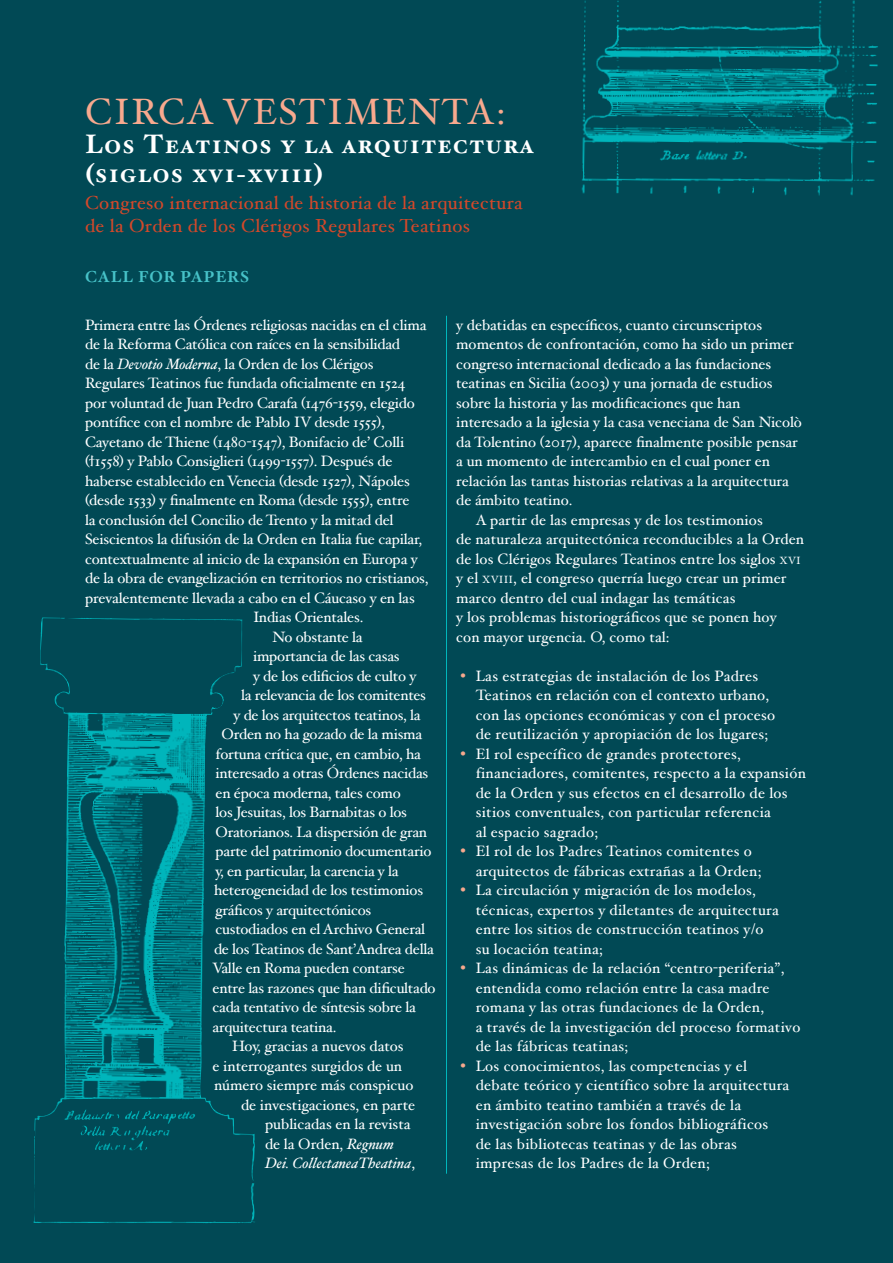
<style>
.page{position:relative;width:893px;height:1263px;background:#014955}
.page>*{position:absolute;margin:0;border:0;box-sizing:border-box;transform-origin:0 0}
.t1{font:36.6px "Hoefler Text";letter-spacing:.05em;color:#f8a98e}
.t2{font:26.7px "Hoefler Text Bold Small Caps";letter-spacing:.05em;color:#fff}
.t3{font:18.9px/22.6px "Hoefler Text";letter-spacing:.02em;color:#d3482a}
.t4{font:700 15.9px "Hoefler Text";letter-spacing:.05em;color:#47c2c8}
.Sangrado{font:15px/19.5px "Hoefler Text";color:#fff}
.Listado{font:15px/19.5px "Hoefler Text";letter-spacing:.02em;color:#fff}
.Cuertpo_de_texto{font:15px "Hoefler Text";letter-spacing:-.01em;color:#fff}
.Sangrado-2{font:italic 15px "Hoefler Text";color:#fff}
.s1{font-style:italic}
.s2{font-family:"Times New Roman"}
.s3{font-style:normal}
.s4{font-size:10.5px}
.s5{font-size:15.75px;color:#f8a98e}
</style>
<div class="page">
<img style="left:581px;top:0;width:297px;height:196px">
<img style="left:34px;top:637px;width:221px;height:553px">
<hr style="left:446px;top:316px;width:1px;height:858px;background:#00b6bc">
<p class="t1" style="left:85px;top:90px;width:422px">CIRCA VESTIMENTA:</p>
<p class="t2" style="left:85px;top:127px;width:450px">Los Teatinos y la arquitectura</p>
<p class="t2" style="left:85px;top:156px;width:240px">(siglos xvi-xviii)</p>
<p class="t3" style="left:85px;top:192px;width:439px">Congreso internacional de historia de la arquitectura de la Orden de los Clérigos Regulares Teatinos</p>
<p class="t4" style="left:85px;top:267px;width:166px">CALL FOR PAPERS</p>
<p class="Cuertpo_de_texto" style="left:85px;top:316px;width:343px">Primera entre las Órdenes religiosas nacidas en el clima</p>
<p class="Cuertpo_de_texto" style="left:85px;top:335px;width:317px">de la Reforma Católica con raíces en la sensibilidad</p>
<p class="Cuertpo_de_texto" style="left:85px;top:355px;width:290px">de la <span class="s1">Devotio Moderna</span>, la Orden de los Clérigos</p>
<p class="Cuertpo_de_texto" style="left:85px;top:374px;width:322px">Regulares Teatinos fue fundada oficialmente en 1524</p>
<p class="Cuertpo_de_texto" style="left:85px;top:394px;width:331px">por voluntad de Juan Pedro Carafa (1476-1559, elegido</p>
<p class="Cuertpo_de_texto" style="left:85px;top:413px;width:301px">pontífice con el nombre de Pablo IV desde 1555),</p>
<p class="Cuertpo_de_texto" style="left:85px;top:433px;width:321px">Cayetano de Thiene (1480-1547), Bonifacio de’ Colli</p>
<p class="Cuertpo_de_texto" style="left:85px;top:452px;width:309px">(<span class="s2">ϯ</span>1558) y Pablo Consiglieri (1499-1557). Después de</p>
<p class="Cuertpo_de_texto" style="left:85px;top:472px;width:326px">haberse establecido en Venecia (desde 1527), Nápoles</p>
<p class="Cuertpo_de_texto" style="left:85px;top:491px;width:326px">(desde 1533) y finalmente en Roma (desde 1555), entre</p>
<p class="Cuertpo_de_texto" style="left:85px;top:511px;width:310px">la conclusión del Concilio de Trento y la mitad del</p>
<p class="Cuertpo_de_texto" style="left:85px;top:530px;width:339px">Seiscientos la difusión de la Orden en Italia fue capilar,</p>
<p class="Cuertpo_de_texto" style="left:85px;top:550px;width:334px">contextualmente al inicio de la expansión en Europa y</p>
<p class="Cuertpo_de_texto" style="left:85px;top:569px;width:345px">de la obra de evangelización en territorios no cristianos,</p>
<p class="Cuertpo_de_texto" style="left:85px;top:589px;width:331px">prevalentemente llevada a cabo en el Cáucaso y en las</p>
<p class="Cuertpo_de_texto" style="left:253px;top:608px;width:112px">Indias Orientales.</p>
<p class="Sangrado" style="left:273px;top:627px;width:92px">No obstante la</p>
<p class="Sangrado" style="left:253px;top:646px;width:148px">importancia de las casas</p>
<p class="Sangrado" style="left:253px;top:666px;width:165px">y de los edificios de culto y</p>
<p class="Sangrado" style="left:241px;top:685px;width:186px">la relevancia de los comitentes</p>
<p class="Sangrado" style="left:234px;top:705px;width:188px">y de los arquitectos teatinos, la</p>
<p class="Sangrado" style="left:222px;top:724px;width:202px">Orden no ha gozado de la misma</p>
<p class="Sangrado" style="left:216px;top:744px;width:207px">fortuna crítica que, en cambio, ha</p>
<p class="Sangrado" style="left:216px;top:763px;width:214px">interesado a otras Órdenes nacidas</p>
<p class="Sangrado" style="left:216px;top:783px;width:187px">en época moderna, tales como</p>
<p class="Sangrado" style="left:216px;top:802px;width:193px">los Jesuitas, los Barnabitas o los</p>
<p class="Sangrado" style="left:216px;top:822px;width:213px">Oratorianos. La dispersión de gran</p>
<p class="Sangrado" style="left:216px;top:841px;width:217px">parte del patrimonio documentario</p>
<p class="Sangrado" style="left:216px;top:861px;width:184px">y, en particular, la carencia y la</p>
<p class="Sangrado" style="left:214px;top:880px;width:211px">heterogeneidad de los testimonios</p>
<p class="Sangrado" style="left:216px;top:900px;width:157px">gráficos y arquitectónicos</p>
<p class="Sangrado" style="left:216px;top:919px;width:211px">custodiados en el Archivo General</p>
<p class="Sangrado" style="left:214px;top:939px;width:221px">de los Teatinos de Sant’Andrea della</p>
<p class="Sangrado" style="left:213px;top:958px;width:194px">Valle en Roma pueden contarse</p>
<p class="Sangrado" style="left:213px;top:978px;width:225px">entre las razones que han dificultado</p>
<p class="Sangrado" style="left:213px;top:997px;width:205px">cada tentativo de síntesis sobre la</p>
<p class="Sangrado" style="left:213px;top:1017px;width:125px">arquitectura teatina.</p>
<p class="Sangrado" style="left:232px;top:1036px;width:173px">Hoy, gracias a nuevos datos</p>
<p class="Sangrado" style="left:213px;top:1056px;width:191px">e interrogantes surgidos de un</p>
<p class="Sangrado" style="left:214px;top:1075px;width:201px">número siempre más conspicuo</p>
<p class="Sangrado" style="left:241px;top:1095px;width:175px">de investigaciones, en parte</p>
<p class="Sangrado" style="left:265px;top:1114px;width:147px">publicadas en la revista</p>
<p class="Sangrado" style="left:265px;top:1134px;width:131px">de la Orden, <span class="s1">Regnum</span></p>
<p class="Sangrado-2" style="left:265px;top:1154px;width:151px">Dei. CollectaneaTheatina<span class="s3">,</span></p>
<p class="Sangrado" style="left:456px;top:315px;width:347px">y debatidas en específicos, cuanto circunscriptos momentos de confrontación, como ha sido un primer congreso internacional dedicado a las fundaciones teatinas en Sicilia (2003) y una jornada de estudios sobre la historia y las modificaciones que han interesado a la iglesia y la casa veneciana de San Nicolò da Tolentino (2017), aparece finalmente posible pensar a un momento de intercambio en el cual poner en relación las tantas historias relativas a la arquitectura de ámbito teatino.</p>
<p class="Sangrado" style="left:456px;top:510px;width:349px;text-indent:20px">A partir de las empresas y de los testimonios<br>de naturaleza arquitectónica reconducibles a la Orden de los Clérigos Regulares Teatinos entre los siglos <span class="s4">XVI </span>y el <span class="s4">XVIII</span>, el congreso querría luego crear un primer marco dentro del cual indagar las temáticas<br>y los problemas historiográficos que se ponen hoy<br>con mayor urgencia. O, como tal:</p>
<p class="Listado" style="left:476px;top:666px;width:301px;text-indent:-15px"><span class="s5">•</span> Las estrategias de instalación de los Padres Teatinos en relación con el contexto urbano, con las opciones económicas y con el proceso de reutilización y apropiación de los lugares;</p>
<p class="Listado" style="left:476px;top:744px;width:332px;text-indent:-15px"><span class="s5">•</span> El rol específico de grandes protectores, financiadores, comitentes, respecto a la expansión de la Orden y sus efectos en el desarrollo de los sitios conventuales, con particular referencia<br>al espacio sagrado;</p>
<p class="Listado" style="left:476px;top:841px;width:287px;text-indent:-15px"><span class="s5">•</span> El rol de los Padres Teatinos comitentes o arquitectos de fábricas extrañas a la Orden;</p>
<p class="Listado" style="left:476px;top:880px;width:304px;text-indent:-15px"><span class="s5">•</span> La circulación y migración de los modelos, técnicas, expertos y diletantes de arquitectura entre los sitios de construcción teatinos y/o su locación teatina;</p>
<p class="Listado" style="left:476px;top:958px;width:326px;text-indent:-15px"><span class="s5">•</span> Las dinámicas de la relación “centro-periferia”, entendida como relación entre la casa madre romana y las otras fundaciones de la Orden,<br>a través de la investigación del proceso formativo de las fábricas teatinas;</p>
<p class="Listado" style="left:476px;top:1056px;width:315px;text-indent:-15px"><span class="s5">•</span> Los conocimientos, las competencias y el debate teórico y científico sobre la arquitectura en ámbito teatino también a través de la investigación sobre los fondos bibliográficos<br>de las bibliotecas teatinas y de las obras impresas de los Padres de la Orden;</p>
</div>
